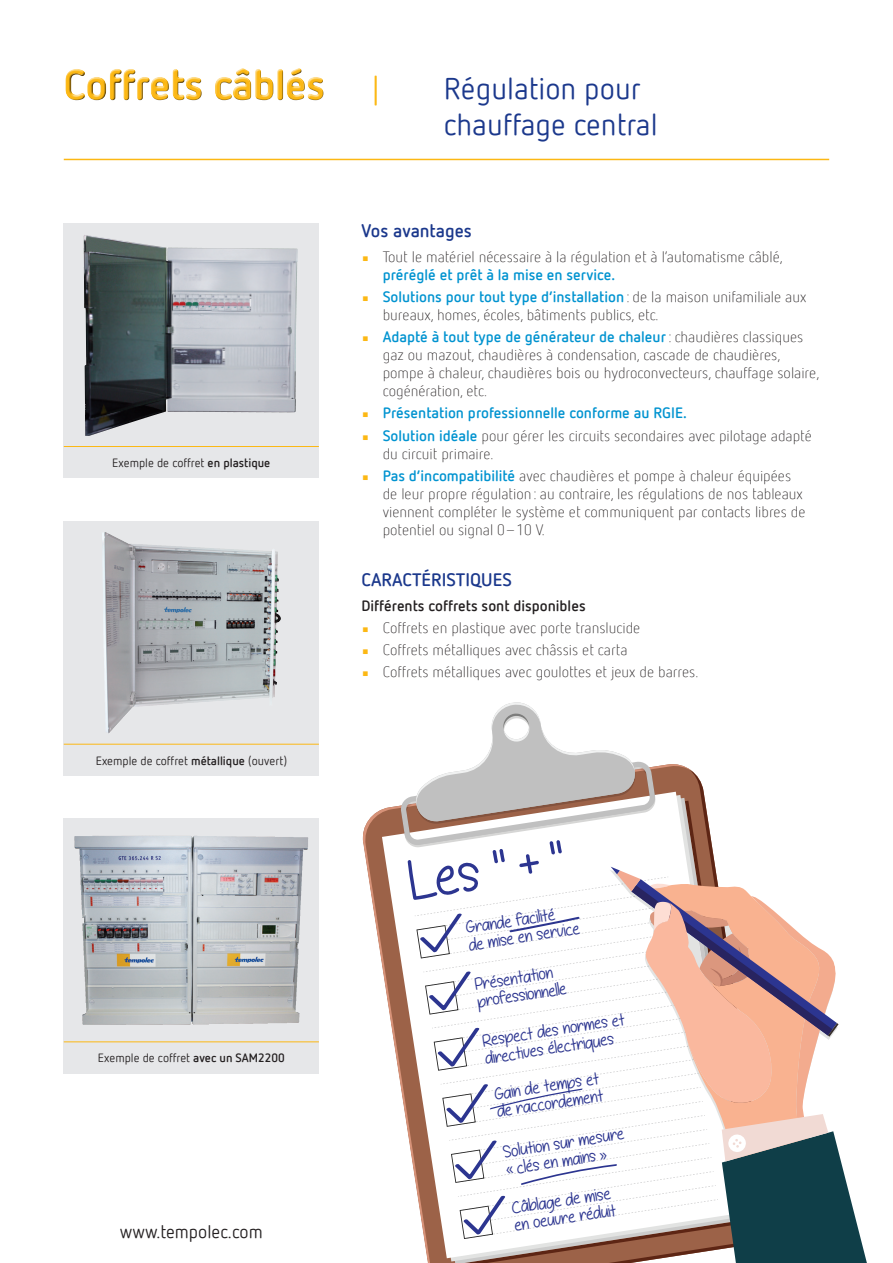
<style>
.page{position:relative;width:893px;height:1263px;background:#fff}
.page>*{position:absolute;margin:0;border:0;box-sizing:border-box;transform-origin:0 0}
.t1{font:57.6px "Itis Definitely Possible";color:#2c3590}
.titre_tap{font:700 41.25px "Netto Offc Pro";color:#fcb814}
.titre_tap-2{font:30px/36px "Netto Offc Pro";color:#1b388c}
.titre_tap-3{font:30px "Netto Offc Pro";color:#fcb814}
.TITRE{font:700 18px "Netto Offc Pro";color:#1b388c}
.t2{font:18px "Netto Offc Pro";color:#231f20}
.t3{font:17.7px/17.7px "Itis Definitely Possible";color:#2c3590}
.t4{font:300 15px/18px "Netto Offc Pro";color:#231f20}
.t5{font:700 15px "Netto Offc Pro";color:#0093d0}
.BULLET{font:700 15px "Netto Offc Pro";color:#231f20}
.t6{font:12px "Netto Offc Pro";color:#231f20}
.s1{font-weight:700}
.s2{font-weight:700;color:#0093d0}
.s3{font-family:"Myriad Pro"}
</style>
<div class="page">
<div style="left:64px;top:69px;width:261px;height:33px;background:#231f20;opacity:.75"></div>
<hr style="left:64px;top:159px;width:765px;height:1px;background:#fcb814">
<svg style="left:64px;top:223px;width:255px;height:223px"></svg>
<div style="left:64px;top:521px;width:255px;height:223px;background:#e6e7e9"></div>
<div style="left:64px;top:819px;width:255px;height:223px;background:#e6e7e9"></div>
<div style="left:64px;top:446px;width:255px;height:32px;background:#e6e7e9"></div>
<div style="left:64px;top:744px;width:255px;height:32px;background:#e6e7e9"></div>
<div style="left:64px;top:1042px;width:255px;height:32px;background:#e6e7e9"></div>
<hr style="left:64px;top:446px;width:255px;height:1px;background:#fcb814">
<hr style="left:64px;top:744px;width:255px;height:1px;background:#fcb814">
<hr style="left:64px;top:1041px;width:255px;height:1px;background:#fcb814">
<img style="left:84px;top:235px;width:43px;height:201px">
<img style="left:74px;top:836px;width:234px;height:189px">
<img style="left:102px;top:532px;width:179px;height:201px">
<svg style="left:362px;top:764px;width:330px;height:200px"></svg>
<svg style="left:382px;top:792px;width:334px;height:387px"></svg>
<svg style="left:400px;top:702px;width:256px;height:145px"></svg>
<svg style="left:415px;top:867px;width:452px;height:396px"></svg>
<p class="titre_tap" style="left:64px;top:57px;width:262px">Coffrets câblés</p>
<p class="titre_tap-3" style="left:371px;top:69px;width:12px">|</p>
<p class="titre_tap-2" style="left:444px;top:69px;width:215px">Régulation pour chauffage central</p>
<p class="t6" style="left:112px;top:455px;width:160px">Exemple de coffret <span class="s1">en plastique</span></p>
<p class="t6" style="left:96px;top:753px;width:193px">Exemple de coffret <span class="s1">métallique</span> (ouvert)</p>
<p class="t6" style="left:98px;top:1050px;width:188px">Exemple de coffret <span class="s1">avec un SAM2200</span></p>
<p class="t2" style="left:120px;top:1220px;width:144px">www.tempolec.com</p>
<p class="TITRE" style="left:361px;top:219px;width:112px">Vos avantages</p>
<p class="t4" style="left:383px;top:247px;width:402px">Tout le matériel nécessaire à la régulation et à l’automatisme câblé, <span class="s2">préréglé et prêt à la mise en service.</span></p>
<p class="t4" style="left:383px;top:287px;width:425px"><span class="s2">Solutions pour tout type d’installation</span>: de la maison unifamiliale aux bureaux, homes, écoles, bâtiments publics, etc.</p>
<p class="t4" style="left:383px;top:327px;width:438px"><span class="s2">Adapté à tout type de générateur de chaleur</span>: chaudières classiques gaz ou mazout, chaudières à condensation, cascade de chaudières, pompe à chaleur, chaudières bois ou hydroconvecteurs, chauffage solaire, cogénération, etc.</p>
<p class="t5" style="left:383px;top:403px;width:306px">Présentation professionnelle conforme au RGIE.</p>
<p class="t4" style="left:383px;top:426px;width:431px"><span class="s2">Solution idéale</span> pour gérer les circuits secondaires avec pilotage adapté du circuit primaire.</p>
<p class="t4" style="left:383px;top:466px;width:424px"><span class="s2">Pas d’incompatibilité</span> avec chaudières et pompe à chaleur équipées de leur propre régulation: au contraire, les régulations de nos tableaux viennent compléter le système et communiquent par contacts libres de potentiel ou signal 0–10 V.</p>
<p class="TITRE" style="left:361px;top:568px;width:152px">CARACTÉRISTIQUES</p>
<p class="BULLET" style="left:361px;top:595px;width:226px">Différents coffrets sont disponibles</p>
<p class="t4" style="left:383px;top:618px;width:259px">Coffrets en plastique avec porte translucide</p>
<p class="t4" style="left:383px;top:640px;width:246px">Coffrets métalliques avec châssis et carta</p>
<p class="t4" style="left:383px;top:663px;width:317px">Coffrets métalliques avec goulottes et jeux de barres.</p>
<p class="t1" style="left:403px;top:848px;width:159px;rotate:-9deg">Les " + "</p>
<p class="t3" style="left:465px;top:919px;width:114px;rotate:-9deg">Grande facilité<br>de mise en service</p>
<p class="t3" style="left:473px;top:976px;width:91px;rotate:-9deg">Présentation professionnelle</p>
<p class="t3" style="left:481px;top:1032px;width:146px;rotate:-9deg">Respect des normes et directives électriques</p>
<p class="t3" style="left:493px;top:1085px;width:109px;rotate:-9deg">Gain de temps et de raccordement</p>
<p class="t3" style="left:502px;top:1143px;width:123px;rotate:-9deg">Solution sur mesure <span class="s3">«</span> clés en mains <span class="s3">»</span></p>
<p class="t3" style="left:511px;top:1199px;width:104px;rotate:-9deg">Câblage de mise en oeuvre réduit</p>
</div>
